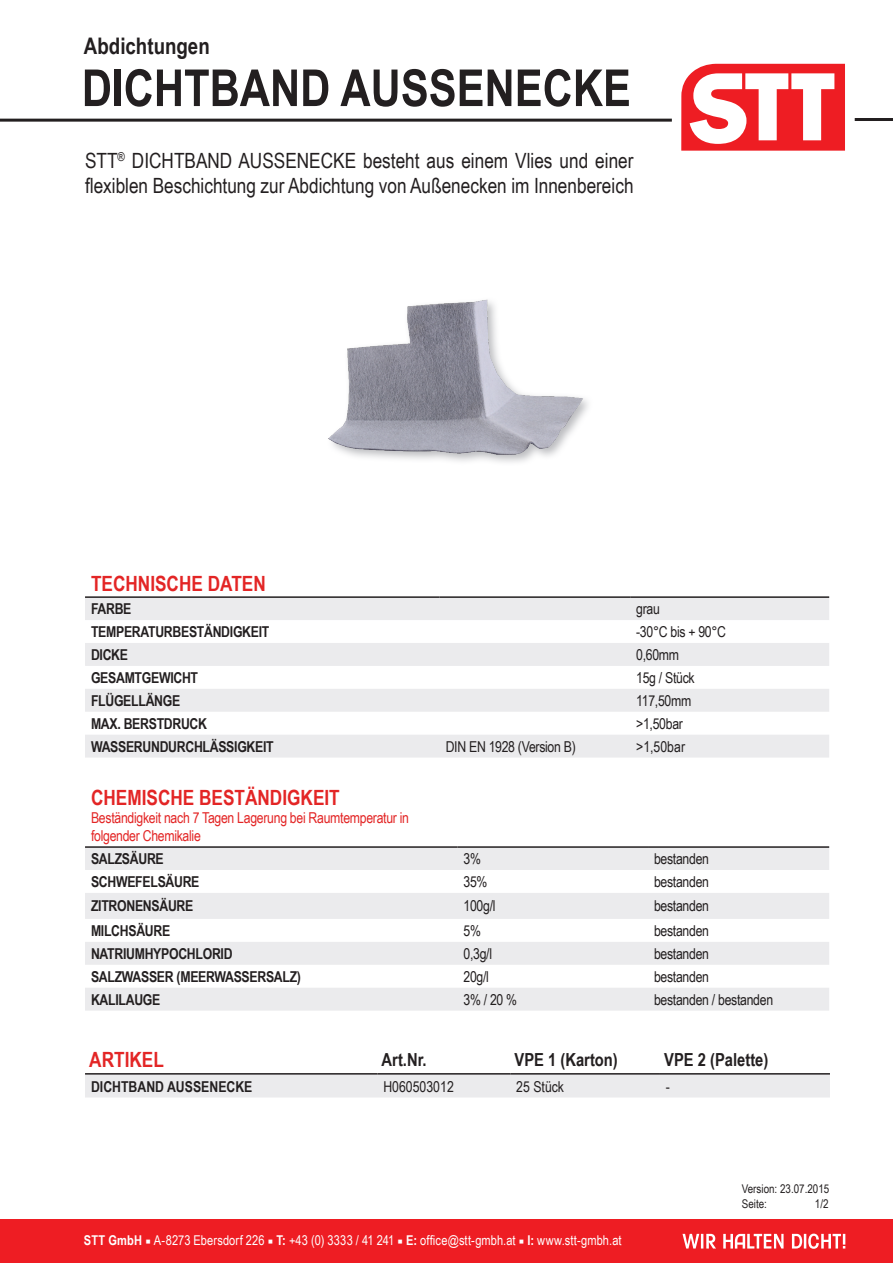
<style>
.page{position:relative;width:893px;height:1263px;background:#fff}
.page>*{position:absolute;margin:0;border:0;box-sizing:border-box;transform-origin:0 0}
.t1{font:700 51px "Arial Narrow";color:#231f20}
.t2{font:700 22.8px "Arial Narrow";color:#231f20}
.t3{font:21px/25.2px "Arial Narrow";color:#231f20}
.t4{font:700 21px "Arial Narrow";color:#e32525}
.t5{font:700 18px "Arial Narrow";color:#231f20}
.t6{font:700 15px "Arial Narrow";letter-spacing:-.02em;color:#231f20}
.t7{font:15px "Arial Narrow";letter-spacing:-.02em;color:#231f20}
.t8{font:15px/18px "Arial Narrow";letter-spacing:-.02em;color:#e32525}
.t9{font:700 15px "Arial Narrow";color:#231f20}
.t10{font:15px "Arial Narrow";color:#231f20}
.t11{font:13.5px "Arial Narrow";letter-spacing:.01em;color:#fff}
.t12{font:12px/15px "Arial Narrow";color:#231f20}
.s1{font-weight:700}
.s2{font-family:"Minion Pro"}
</style>
<div class="page">
<svg style="left:85px;top:598px;width:744px;height:159px;fill:#ebebed"></svg>
<hr style="left:85px;top:596px;width:355px;height:2px;background:#231f20">
<hr style="left:440px;top:596px;width:190px;height:2px;background:#231f20">
<hr style="left:630px;top:596px;width:199px;height:2px;background:#231f20">
<div style="left:85px;top:1074px;width:745px;height:23px;background:#ebebed"></div>
<hr style="left:85px;top:1073px;width:292px;height:1px;background:#231f20">
<hr style="left:377px;top:1073px;width:133px;height:1px;background:#231f20">
<hr style="left:510px;top:1073px;width:150px;height:1px;background:#231f20">
<hr style="left:660px;top:1073px;width:170px;height:1px;background:#231f20">
<hr style="left:0;top:119px;width:672px;height:3px;background:#231f20">
<hr style="left:855px;top:118px;width:38px;height:3px;background:#231f20">
<svg style="left:85px;top:848px;width:744px;height:163px;fill:#ebebed"></svg>
<hr style="left:85px;top:846px;width:372px;height:2px;background:#231f20">
<hr style="left:457px;top:846px;width:191px;height:2px;background:#231f20">
<hr style="left:648px;top:846px;width:181px;height:2px;background:#231f20">
<img style="left:328px;top:299px;width:258px;height:164px">
<div style="left:0;top:1219px;width:893px;height:44px;background:#ee1d23"></div>
<svg style="left:681px;top:64px;width:164px;height:87px"></svg>
<svg style="left:682px;top:1233px;width:163px;height:16px"></svg>
<h2 class="t2" style="left:84px;top:29px;width:127px">Abdichtungen</h2>
<h1 class="t1" style="left:82px;top:49px;width:551px">DICHTBAND AUSSENECKE</h1>
<h3 class="t3" style="left:85px;top:147px;width:550px">STT<sup>®</sup> DICHTBAND AUSSENECKE besteht aus einem Vlies und einer flexiblen Beschichtung zur Abdichtung von Außenecken im Innenbereich</h3>
<h3 class="t4" style="left:91px;top:568px;width:176px">TECHNISCHE DATEN</h3>
<p class="t6" style="left:91px;top:597px;width:42px">FARBE</p>
<p class="t7" style="left:636px;top:598px;width:25px">grau</p>
<p class="t6" style="left:91px;top:620px;width:180px">TEMPERATURBESTÄNDIGKEIT</p>
<p class="t7" style="left:636px;top:621px;width:91px">-30°C bis + 90°C</p>
<p class="t6" style="left:91px;top:643px;width:39px">DICKE</p>
<p class="t7" style="left:636px;top:644px;width:44px">0,60mm</p>
<p class="t6" style="left:91px;top:666px;width:109px">GESAMTGEWICHT</p>
<p class="t7" style="left:636px;top:666px;width:60px">15g / Stück</p>
<p class="t6" style="left:91px;top:689px;width:91px">FLÜGELLÄNGE</p>
<p class="t7" style="left:636px;top:689px;width:57px">117,50mm</p>
<p class="t6" style="left:91px;top:712px;width:118px">MAX. BERSTDRUCK</p>
<p class="t7" style="left:636px;top:712px;width:48px">&gt;1,50bar</p>
<p class="t6" style="left:91px;top:735px;width:184px">WASSERUNDURCHLÄSSIGKEIT</p>
<p class="t7" style="left:446px;top:735px;width:132px">DIN EN 1928 (Version B)</p>
<p class="t7" style="left:636px;top:735px;width:50px">&gt;1,50bar</p>
<h3 class="t4" style="left:91px;top:782px;width:250px">CHEMISCHE BESTÄNDIGKEIT</h3>
<p class="t8" style="left:91px;top:808px;width:320px">Beständigkeit nach 7 Tagen Lagerung bei Raumtemperatur in folgender Chemikalie</p>
<p class="t6" style="left:91px;top:847px;width:74px">SALZSÄURE</p>
<p class="t7" style="left:463px;top:848px;width:19px">3%</p>
<p class="t7" style="left:654px;top:848px;width:57px">bestanden</p>
<p class="t6" style="left:91px;top:870px;width:110px">SCHWEFELSÄURE</p>
<p class="t7" style="left:463px;top:870px;width:26px">35%</p>
<p class="t7" style="left:654px;top:870px;width:57px">bestanden</p>
<p class="t6" style="left:91px;top:895px;width:104px">ZITRONENSÄURE</p>
<p class="t7" style="left:463px;top:895px;width:34px">100g/l</p>
<p class="t7" style="left:654px;top:895px;width:57px">bestanden</p>
<p class="t6" style="left:91px;top:919px;width:81px">MILCHSÄURE</p>
<p class="t7" style="left:463px;top:919px;width:19px">5%</p>
<p class="t7" style="left:654px;top:919px;width:57px">bestanden</p>
<p class="t6" style="left:91px;top:942px;width:143px">NATRIUMHYPOCHLORID</p>
<p class="t7" style="left:463px;top:942px;width:30px">0,3g/l</p>
<p class="t7" style="left:654px;top:942px;width:57px">bestanden</p>
<p class="t6" style="left:91px;top:965px;width:211px">SALZWASSER (MEERWASSERSALZ)</p>
<p class="t7" style="left:463px;top:965px;width:27px">20g/l</p>
<p class="t7" style="left:654px;top:965px;width:57px">bestanden</p>
<p class="t6" style="left:91px;top:988px;width:71px">KALILAUGE</p>
<p class="t7" style="left:463px;top:988px;width:55px">3% / 20 %</p>
<p class="t7" style="left:654px;top:988px;width:121px">bestanden / bestanden</p>
<h3 class="t4" style="left:89px;top:1044px;width:76px">ARTIKEL</h3>
<p class="t5" style="left:382px;top:1046px;width:47px">Art.Nr.</p>
<p class="t5" style="left:514px;top:1046px;width:105px">VPE 1 (Karton)</p>
<p class="t5" style="left:664px;top:1046px;width:106px">VPE 2 (Palette)</p>
<p class="t9" style="left:91px;top:1075px;width:163px">DICHTBAND AUSSENECKE</p>
<p class="t10" style="left:383px;top:1075px;width:72px">H060503012</p>
<p class="t7" style="left:516px;top:1075px;width:49px">25 Stück</p>
<p class="t7" style="left:666px;top:1075px;width:6px">-</p>
<p class="t11" style="left:84px;top:1230px;width:539px"><span class="s1">STT GmbH</span> <span class="s2">■</span> A-8273 Ebersdorf 226 <span class="s2">■</span> <span class="s1">T:</span> +43 (0) 3333 / 41 241 <span class="s2">■</span> <span class="s1">E:</span> office@stt-gmbh.at <span class="s2">■</span> <span class="s1">I:</span> www.stt-gmbh.at</p>
<p class="t12" style="left:742px;top:1181px;width:89px">Version: 23.07.2015<br>Seite:</p>
<p class="t12" style="left:815px;top:1196px;width:15px">1/2</p>
</div>
